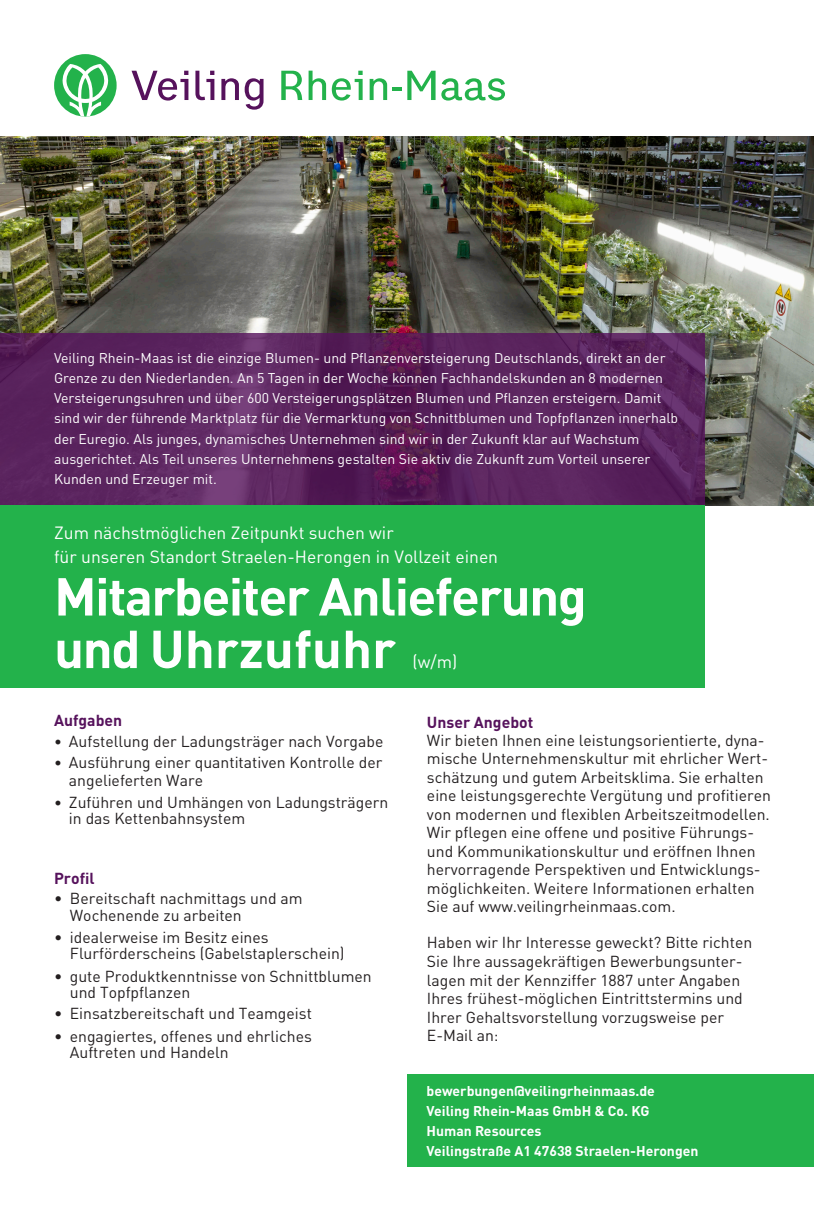
<style>
.page{position:relative;width:814px;height:1221px;background:#fff}
.page>*{position:absolute;margin:0;border:0;box-sizing:border-box;transform-origin:0 0}
.t1{font:700 52.5px/52.5px "DINOT";letter-spacing:-.03em;color:#fff}
.t2{font:17.5px/24.5px "DINOT";color:#fff}
.t3{font:15.75px/18.6px "DINOT";color:#231f20}
.t4{font:700 15.75px "DINOT";color:#56125c}
.t5{font:14px/20.1px "DINOT";color:#fff}
.t6{font:700 14px "DINOT";color:#fff}
.s1{font-size:14.88px}
.s2{font-weight:700;color:#56125c}
</style>
<div class="page">
<img style="left:0;top:136px;width:814px;height:369px">
<div style="left:54px;top:54px;width:63px;height:63px;background:#23b24b;border-radius:50%"></div>
<svg style="left:62px;top:64px;width:47px;height:53px"></svg>
<svg style="left:131px;top:71px;width:57px;height:30px"></svg>
<svg style="left:195px;top:71px;width:19px;height:29px"></svg>
<svg style="left:221px;top:78px;width:18px;height:22px"></svg>
<svg style="left:245px;top:78px;width:18px;height:32px"></svg>
<svg style="left:281px;top:71px;width:21px;height:29px"></svg>
<svg style="left:308px;top:71px;width:18px;height:29px"></svg>
<svg style="left:332px;top:71px;width:30px;height:30px"></svg>
<svg style="left:369px;top:71px;width:66px;height:29px"></svg>
<svg style="left:441px;top:78px;width:64px;height:23px"></svg>
<svg style="left:0;top:333px;width:704px;height:172px;background:#5a235d"></svg>
<div style="left:0;top:505px;width:704px;height:183px;background:#23b24b"></div>
<div style="left:407px;top:1074px;width:407px;height:92px;background:#23b24b"></div>
<p class="t5" style="left:54px;top:348px;width:625px">Veiling Rhein-Maas ist die einzige Blumen- und Pflanzenversteigerung Deutschlands, direkt an der Grenze zu den Niederlanden. An 5 Tagen in der Woche können Fachhandelskunden an 8 modernen Versteigerungsuhren und über 600 Versteigerungsplätzen Blumen und Pflanzen ersteigern. Damit sind wir der führende Marktplatz für die Vermarktung von Schnittblumen und Topfpflanzen innerhalb der Euregio. Als junges, dynamisches Unternehmen sind wir in der Zukunft klar auf Wachstum ausgerichtet. Als Teil unseres Unternehmens gestalten Sie aktiv die Zukunft zum Vorteil unserer Kunden und Erzeuger mit.</p>
<p class="t2" style="left:54px;top:519px;width:445px">Zum nächstmöglichen Zeitpunkt suchen wir<br>für unseren Standort Straelen-Herongen in Vollzeit einen</p>
<p class="t1" style="left:54px;top:568px;width:534px">Mitarbeiter Anlieferung und Uhrzufuhr</p>
<p class="t2" style="left:412px;top:649px;width:46px">(w/m)</p>
<p class="t4" style="left:54px;top:709px;width:70px">Aufgaben</p>
<p class="t3" style="left:54px;top:731px;width:331px"><span class="s1">•</span> Aufstellung der Ladungsträger nach Vorgabe</p>
<p class="t3" style="left:69px;top:753px;width:315px;line-height:17.5px;text-indent:-15px"><span class="s1">•</span> Ausführung einer quantitativen Kontrolle der angelieferten Ware</p>
<p class="t3" style="left:69px;top:793px;width:321px;line-height:16.6px;text-indent:-15px"><span class="s1">•</span> Zuführen und Umhängen von Ladungsträgern in das Kettenbahnsystem</p>
<p class="t4" style="left:54px;top:867px;width:42px">Profil</p>
<p class="t3" style="left:70px;top:889px;width:234px;line-height:16.6px;text-indent:-16px">• Bereitschaft nachmittags und am<br>Wochenende zu arbeiten</p>
<p class="t3" style="left:70px;top:929px;width:276px;line-height:15.9px;text-indent:-16px">• idealerweise im Besitz eines<br>Flurförderscheins (Gabelstaplerschein)</p>
<p class="t3" style="left:70px;top:967px;width:303px;line-height:15.9px;text-indent:-16px">• gute Produktkenntnisse von Schnittblumen und Topfpflanzen</p>
<p class="t3" style="left:54px;top:1003px;width:259px">• Einsatzbereitschaft und Teamgeist</p>
<p class="t3" style="left:70px;top:1027px;width:243px;line-height:15.9px;text-indent:-16px">• engagiertes, offenes und ehrliches<br>Auftreten und Handeln</p>
<p class="t3" style="left:427px;top:712px;width:345px"><span class="s2">Unser Angebot<br></span>Wir bieten Ihnen eine leistungsorientierte, dyna&shy;mische Unternehmenskultur mit ehrlicher Wert&shy;schätzung und gutem Arbeitsklima. Sie erhalten eine leistungsgerechte Vergütung und profitieren von modernen und flexiblen Arbeitszeitmodellen.<br>Wir pflegen eine offene und positive Führungs&shy;und Kommunikationskultur und eröffnen Ihnen hervorragende Perspektiven und Entwicklungs&shy;möglichkeiten. Weitere Informationen erhalten Sie auf www.veilingrheinmaas.com.</p>
<p class="t3" style="left:427px;top:933px;width:327px">Haben wir Ihr Interesse geweckt? Bitte richten Sie Ihre aussagekräftigen Bewerbungsunter&shy;lagen mit der Kennziffer 1887 unter Angaben Ihres frühest-möglichen Eintrittstermins und Ihrer Gehaltsvorstellung vorzugsweise per E-Mail an:</p>
<p class="t6" style="left:426px;top:1081px;width:230px">bewerbungen@veilingrheinmaas.de</p>
<p class="t6" style="left:426px;top:1101px;width:224px">Veiling Rhein-Maas GmbH &amp; Co. KG</p>
<p class="t6" style="left:426px;top:1121px;width:116px">Human Resources</p>
<p class="t6" style="left:426px;top:1141px;width:273px">Veilingstraße A1 47638 Straelen-Herongen</p>
</div>
